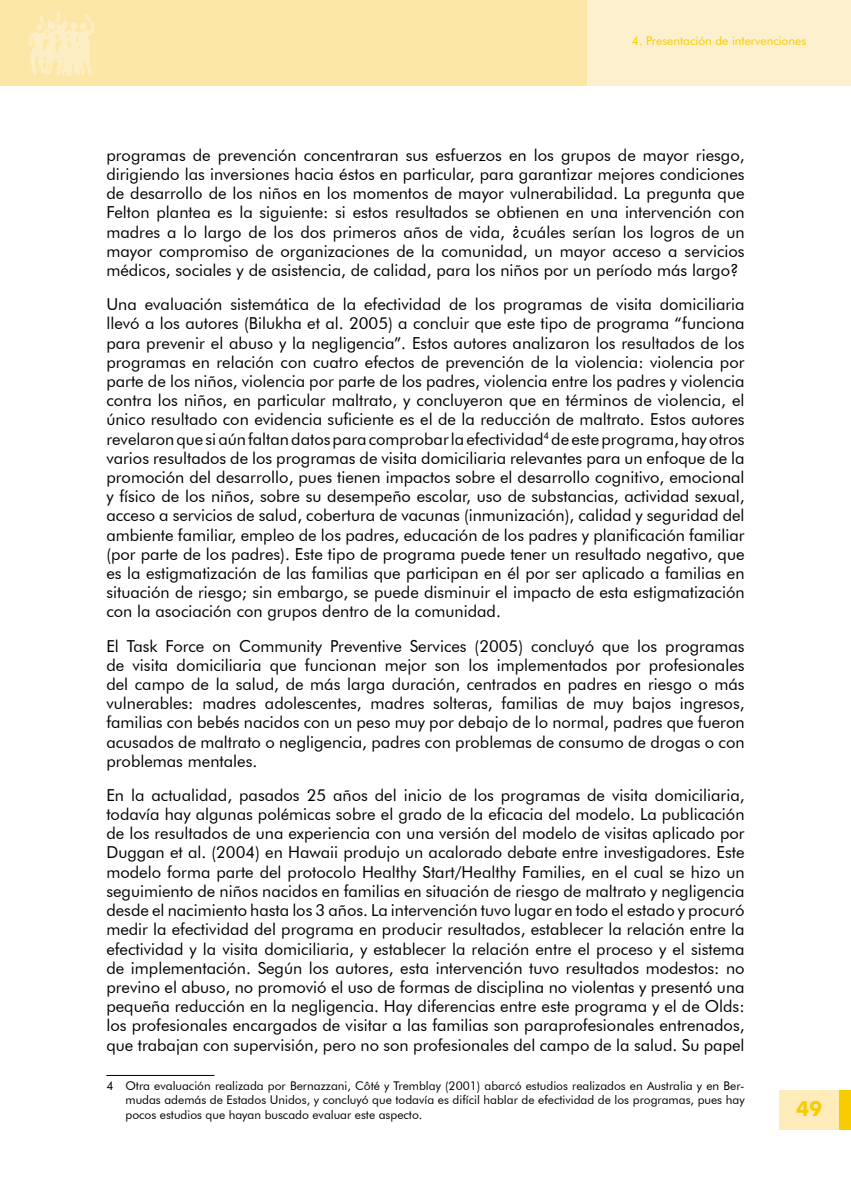
<style>
.page{position:relative;width:851px;height:1191px;background:#fff}
.page>*{position:absolute;margin:0;border:0;box-sizing:border-box;transform-origin:0 0}
.t1{font:700 21px "Futura BT";color:#f8cc00}
.t2{font:16.5px/19.2px "Futura BT";color:#000;text-align:justify}
.t3{font:12px/14.4px "Futura BT";color:#000;text-align:justify}
.t4{font:12px "Futura BT";color:#f8cc00}
</style>
<div class="page">
<div style="left:779px;top:1089px;width:67px;height:40px;background:#feecbb"></div>
<div style="left:839px;top:1089px;width:11px;height:40px;background:#f8cc00"></div>
<div style="left:0;top:0;width:850px;height:85px;background:#fde7a6"></div>
<div style="left:587px;top:0;width:263px;height:85px;background:#fdf0cf"></div>
<hr style="left:106px;top:1075px;width:108px;height:1px;background:#000">
<p class="t4" style="left:654px;top:31px;width:131px">1. Metodología y fuentes</p>
<p class="t4" style="left:632px;top:33px;width:176px">4. Presentación de intervenciones</p>
<p class="t2" style="left:106px;top:145px;width:639px">programas de prevención concentraran sus esfuerzos en los grupos de mayor riesgo, dirigiendo las inversiones hacia éstos en particular, para garantizar mejores condiciones de desarrollo de los niños en los momentos de mayor vulnerabilidad. La pregunta que Felton plantea es la siguiente: si estos resultados se obtienen en una intervención con madres a lo largo de los dos primeros años de vida, ¿cuáles serían los logros de un mayor compromiso de organizaciones de la comunidad, un mayor acceso a servicios médicos, sociales y de asistencia, de calidad, para los niños por un período más largo?</p>
<p class="t2" style="left:106px;top:294px;width:639px">Una evaluación sistemática de la efectividad de los programas de visita domiciliaria llevó a los autores (Bilukha et al. 2005) a concluir que este tipo de programa “funciona para prevenir el abuso y la negligencia”. Estos autores analizaron los resultados de los programas en relación con cuatro efectos de prevención de la violencia: violencia por parte de los niños, violencia por parte de los padres, violencia entre los padres y violencia contra los niños, en particular maltrato, y concluyeron que en términos de violencia, el único resultado con evidencia suficiente es el de la reducción de maltrato. Estos autores revelaron que si aún faltan datos para comprobar la efectividad de este programa, hay otros varios resultados de los programas de visita domiciliaria relevantes para un enfoque de la promoción del desarrollo, pues tienen impactos sobre el desarrollo cognitivo, emocional y físico de los niños, sobre su desempeño escolar, uso de substancias, actividad sexual, acceso a servicios de salud, cobertura de vacunas (inmunización), calidad y seguridad del ambiente familiar, empleo de los padres, educación de los padres y planificación familiar (por parte de los padres). Este tipo de programa puede tener un resultado negativo, que es la estigmatización de las familias que participan en él por ser aplicado a familias en situación de riesgo; sin embargo, se puede disminuir el impacto de esta estigmatización con la asociación con grupos dentro de la comunidad.</p>
<p class="t2" style="left:106px;top:636px;width:639px">El Task Force on Community Preventive Services (2005) concluyó que los programas de visita domiciliaria que funcionan mejor son los implementados por profesionales del campo de la salud, de más larga duración, centrados en padres en riesgo o más vulnerables: madres adolescentes, madres solteras, familias de muy bajos ingresos, familias con bebés nacidos con un peso muy por debajo de lo normal, padres que fueron acusados de maltrato o negligencia, padres con problemas de consumo de drogas o con problemas mentales.</p>
<p class="t2" style="left:106px;top:785px;width:639px">En la actualidad, pasados 25 años del inicio de los programas de visita domiciliaria, todavía hay algunas polémicas sobre el grado de la eficacia del modelo. La publicación de los resultados de una experiencia con una versión del modelo de visitas aplicado por Duggan et al. (2004) en Hawaii produjo un acalorado debate entre investigadores. Este modelo forma parte del protocolo Healthy Start/Healthy Families, en el cual se hizo un seguimiento de niños nacidos en familias en situación de riesgo de maltrato y negligencia desde el nacimiento hasta los 3 años. La intervención tuvo lugar en todo el estado y procuró medir la efectividad del programa en producir resultados, establecer la relación entre la efectividad y la visita domiciliaria, y establecer la relación entre el proceso y el sistema de implementación. Según los autores, esta intervención tuvo resultados modestos: no previno el abuso, no promovió el uso de formas de disciplina no violentas y presentó una pequeña reducción en la negligencia. Hay diferencias entre este programa y el de Olds: los profesionales encargados de visitar a las familias son paraprofesionales entrenados, que trabajan con supervisión, pero no son profesionales del campo de la salud. Su papel</p>
<p class="t3" style="left:125px;top:1078px;width:620px">Otra evaluación realizada por Bernazzani, Côté y Tremblay (2001) abarcó estudios realizados en Australia y en Ber&shy;mudas además de Estados Unidos, y concluyó que todavía es difícil hablar de efectividad de los programas, pues hay pocos estudios que hayan buscado evaluar este aspecto.</p>
<p class="t1" style="left:796px;top:1096px;width:26px">49</p>
</div>
